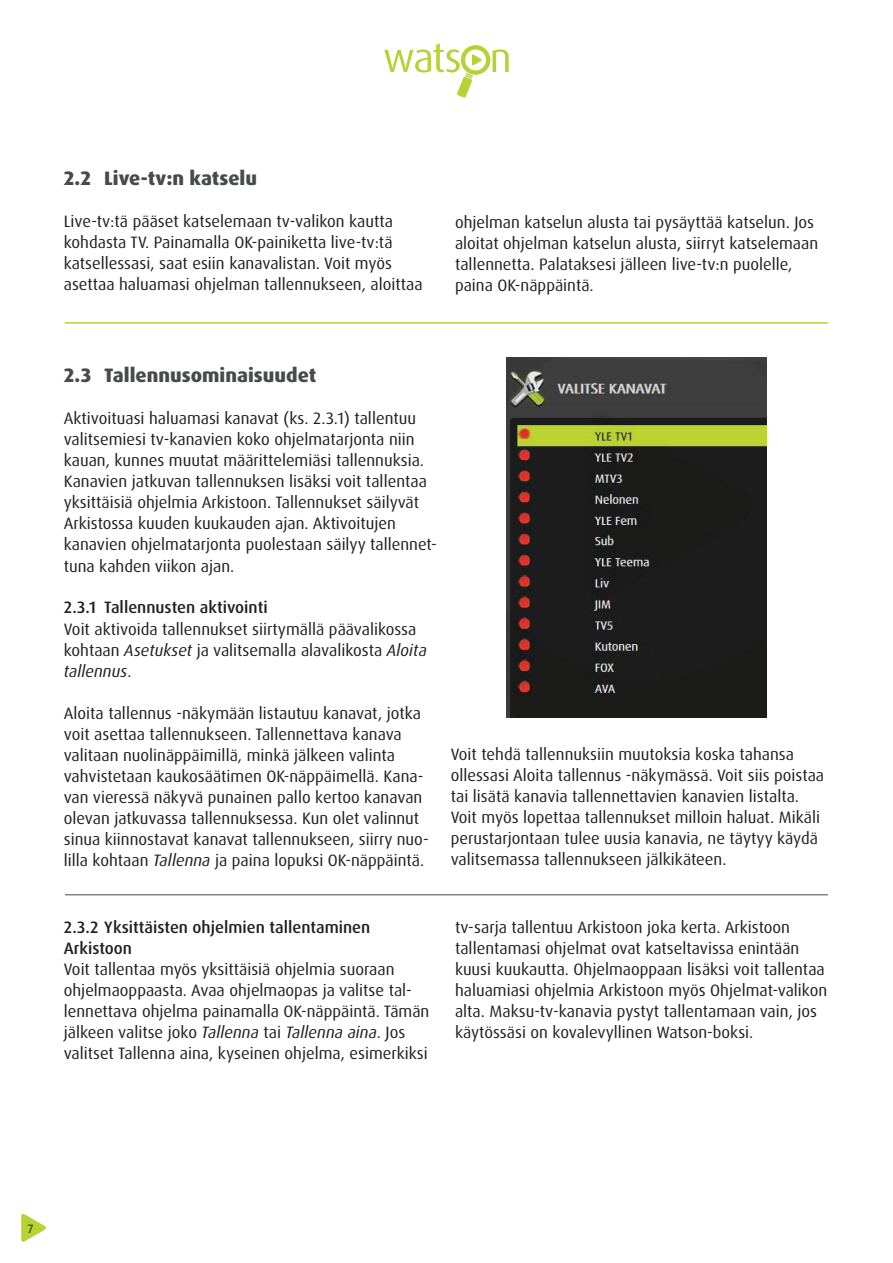
<style>
.page{position:relative;width:893px;height:1263px;background:#fff}
.page>*{position:absolute;margin:0;border:0;box-sizing:border-box;transform-origin:0 0}
.t1{font:800 19.5px "Dax OT";color:#484a4d}
.t2{font:16.5px/21px "Dax OT";color:#231f20}
.t3{font:500 16.5px/21px "Dax OT";color:#231f20}
.t4{font:12px "Dax OT";color:#231f20}
.s1{font-style:italic}
</style>
<div class="page">
<svg style="left:21px;top:1214px;width:25px;height:28px"></svg>
<svg style="left:384px;top:43px;width:125px;height:55px"></svg>
<hr style="left:65px;top:322px;width:763px;height:2px;background:#b5d334">
<hr style="left:65px;top:894px;width:763px;height:1px;background:#484a4d">
<img style="left:506px;top:357px;width:260px;height:361px">
<p class="t1" style="left:64px;top:166px;width:195px">2.2 Live-tv:n katselu</p>
<p class="t2" style="left:64px;top:211px;width:360px">Live-tv:tä pääset katselemaan tv-valikon kautta kohdasta TV. Painamalla OK-painiketta live-tv:tä katsellessasi, saat esiin kanavalistan. Voit myös asettaa haluamasi ohjelman tallennukseen, aloittaa</p>
<p class="t2" style="left:455px;top:212px;width:365px">ohjelman katselun alusta tai pysäyttää katselun. Jos aloitat ohjelman katselun alusta, siirryt katselemaan tallennetta. Palataksesi jälleen live-tv:n puolelle, paina OK-näppäintä.</p>
<p class="t1" style="left:64px;top:363px;width:254px">2.3 Tallennusominaisuudet</p>
<p class="t2" style="left:64px;top:408px;width:375px">Aktivoituasi haluamasi kanavat (ks. 2.3.1) tallentuu valitsemiesi tv-kanavien koko ohjelmatarjonta niin kauan, kunnes muutat määrittelemiäsi tallennuksia.<br>Kanavien jatkuvan tallennuksen lisäksi voit tallentaa yksittäisiä ohjelmia Arkistoon. Tallennukset säilyvät Arkistossa kuuden kuukauden ajan. Aktivoitujen kanavien ohjelmatarjonta puolestaan säilyy tallennet&shy;tuna kahden viikon ajan.</p>
<p class="t3" style="left:64px;top:597px;width:205px">2.3.1 Tallennusten aktivointi</p>
<p class="t2" style="left:64px;top:618px;width:365px">Voit aktivoida tallennukset siirtymällä päävalikossa kohtaan <span class="s1">Asetukset</span> ja valitsemalla alavalikosta <span class="s1">Aloita tallennus</span>.</p>
<p class="t2" style="left:64px;top:702px;width:366px">Aloita tallennus -näkymään listautuu kanavat, jotka voit asettaa tallennukseen. Tallennettava kanava valitaan nuolinäppäimillä, minkä jälkeen valinta vahvistetaan kaukosäätimen OK-näppäimellä. Kana&shy;van vieressä näkyvä punainen pallo kertoo kanavan olevan jatkuvassa tallennuksessa. Kun olet valinnut sinua kiinnostavat kanavat tallennukseen, siirry nuo&shy;lilla kohtaan <span class="s1">Tallenna</span> ja paina lopuksi OK-näppäintä.</p>
<p class="t2" style="left:451px;top:744px;width:375px">Voit tehdä tallennuksiin muutoksia koska tahansa ollessasi Aloita tallennus -näkymässä. Voit siis poistaa tai lisätä kanavia tallennettavien kanavien listalta.<br>Voit myös lopettaa tallennukset milloin haluat. Mikäli perustarjontaan tulee uusia kanavia, ne täytyy käydä valitsemassa tallennukseen jälkikäteen.</p>
<p class="t3" style="left:64px;top:916px;width:308px">2.3.2 Yksittäisten ohjelmien tallentaminen<br>Arkistoon</p>
<p class="t2" style="left:64px;top:958px;width:367px">Voit tallentaa myös yksittäisiä ohjelmia suoraan ohjelmaoppaasta. Avaa ohjelmaopas ja valitse tal&shy;lennettava ohjelma painamalla OK-näppäintä. Tämän jälkeen valitse joko <span class="s1">Tallenna</span> tai <span class="s1">Tallenna aina</span>. Jos valitset Tallenna aina, kyseinen ohjelma, esimerkiksi</p>
<p class="t2" style="left:455px;top:916px;width:374px">tv-sarja tallentuu Arkistoon joka kerta. Arkistoon tallentamasi ohjelmat ovat katseltavissa enintään kuusi kuukautta. Ohjelmaoppaan lisäksi voit tallentaa haluamiasi ohjelmia Arkistoon myös Ohjelmat-valikon alta. Maksu-tv-kanavia pystyt tallentamaan vain, jos käytössäsi on kovalevyllinen Watson-boksi.</p>
<p class="t4" style="left:28px;top:1221px;width:7px">7</p>
</div>
